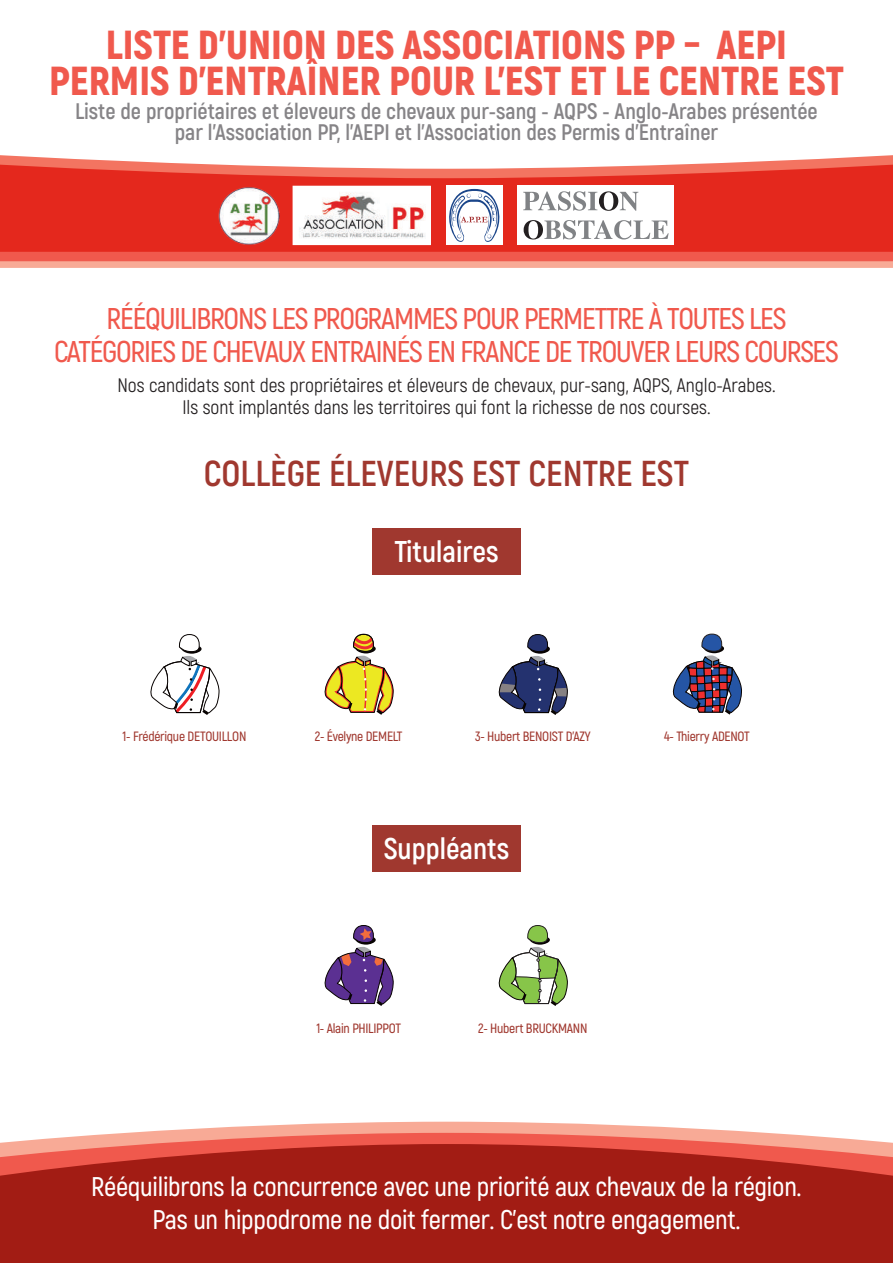
<style>
.page{position:relative;width:893px;height:1263px;background:#fff}
.page>*{position:absolute;margin:0;border:0;box-sizing:border-box;transform-origin:0 0}
.t1{font:900 40.5px/36px "Akrobat";color:#f0594d;text-align:center}
.t2{font:700 36px "Akrobat";color:#a0382f}
.t3{font:600 30px/33px "Akrobat";letter-spacing:-.04em;color:#f0594d;text-align:center}
.t4{font:700 30px "Akrobat";color:#fff}
.t5{font:600 27px/33px "Akrobat";letter-spacing:-.01em;color:#fff;text-align:center}
.t6{font:700 22.5px/21px "Akrobat";color:#868487;text-align:center}
.t7{font:19.5px/22.5px "Akrobat";color:#231f20;text-align:center}
.t8{font:600 13.5px "Akrobat";letter-spacing:-.02em;color:#a0382f}
</style>
<div class="page">
<div style="left:372px;top:528px;width:149px;height:47px;background:#a0382f"></div>
<div style="left:372px;top:825px;width:149px;height:47px;background:#a0382f"></div>
<svg style="left:126px;top:1122px;width:641px;height:11px;fill:#f8aa96"></svg>
<svg style="left:0;top:1133px;width:893px;height:11px"></svg>
<svg style="left:0;top:1144px;width:893px;height:119px;fill:#a21c14"></svg>
<svg style="left:0;top:261px;width:893px;height:7px;fill:#f8aa96"></svg>
<div style="left:0;top:252px;width:893px;height:9px;background:#f0594d"></div>
<svg style="left:0;top:155px;width:893px;height:97px;fill:#e4281d"></svg>
<div style="left:518px;top:186px;width:156px;height:59px;background:#fff"></div>
<svg style="left:523px;top:191px;width:115px;height:20px"></svg>
<svg style="left:524px;top:220px;width:145px;height:19px"></svg>
<div style="left:446px;top:186px;width:56px;height:59px;background:#fff"></div>
<svg style="left:449px;top:189px;width:50px;height:53px"></svg>
<img style="left:295px;top:188px;width:134px;height:55px">
<img style="left:219px;top:186px;width:60px;height:59px">
<svg style="left:324px;top:634px;width:70px;height:81px"></svg>
<svg style="left:324px;top:925px;width:70px;height:81px"></svg>
<svg style="left:498px;top:634px;width:70px;height:81px"></svg>
<svg style="left:498px;top:925px;width:70px;height:81px"></svg>
<svg style="left:672px;top:633px;width:70px;height:82px"></svg>
<svg style="left:150px;top:634px;width:70px;height:81px"></svg>
<h1 class="t1" style="left:49px;top:27px;width:796px">LISTE D’UNION DES ASSOCIATIONS PP – AEPI<br>PERMIS D’ENTRAÎNER POUR L’EST ET LE CENTRE EST</h1>
<p class="t6" style="left:75px;top:101px;width:744px">Liste de propriétaires et éleveurs de chevaux pur-sang - AQPS - Anglo-Arabes présentée par l’Association PP, l’AEPI et l’Association des Permis d’Entraîner</p>
<h3 class="t3" style="left:54px;top:302px;width:786px">RÉÉQUILIBRONS LES PROGRAMMES POUR PERMETTRE À TOUTES LES<br>CATÉGORIES DE CHEVAUX ENTRAINÉS EN FRANCE DE TROUVER LEURS COURSES</h3>
<p class="t7" style="left:117px;top:374px;width:660px">Nos candidats sont des propriétaires et éleveurs de chevaux, pur-sang, AQPS, Anglo-Arabes.<br>Ils sont implantés dans les territoires qui font la richesse de nos courses.</p>
<h2 class="t2" style="left:204px;top:451px;width:487px">COLLÈGE ÉLEVEURS EST CENTRE EST</h2>
<p class="t8" style="left:123px;top:728px;width:125px">1- Frédérique DETOUILLON</p>
<h3 class="t4" style="left:394px;top:533px;width:106px">Titulaires</h3>
<p class="t8" style="left:315px;top:728px;width:89px">2- Évelyne DEMELT</p>
<p class="t8" style="left:475px;top:728px;width:117px">3- Hubert BENOIST D’AZY</p>
<p class="t8" style="left:664px;top:728px;width:87px">4- Thierry ADENOT</p>
<h3 class="t4" style="left:384px;top:830px;width:127px">Suppléants</h3>
<p class="t8" style="left:316px;top:1020px;width:86px">1- Alain PHILIPPOT</p>
<p class="t8" style="left:478px;top:1020px;width:111px">2- Hubert BRUCKMANN</p>
<h3 class="t5" style="left:91px;top:1170px;width:712px">Rééquilibrons la concurrence avec une priorité aux chevaux de la région.<br>Pas un hippodrome ne doit fermer. C’est notre engagement.</h3>
</div>
